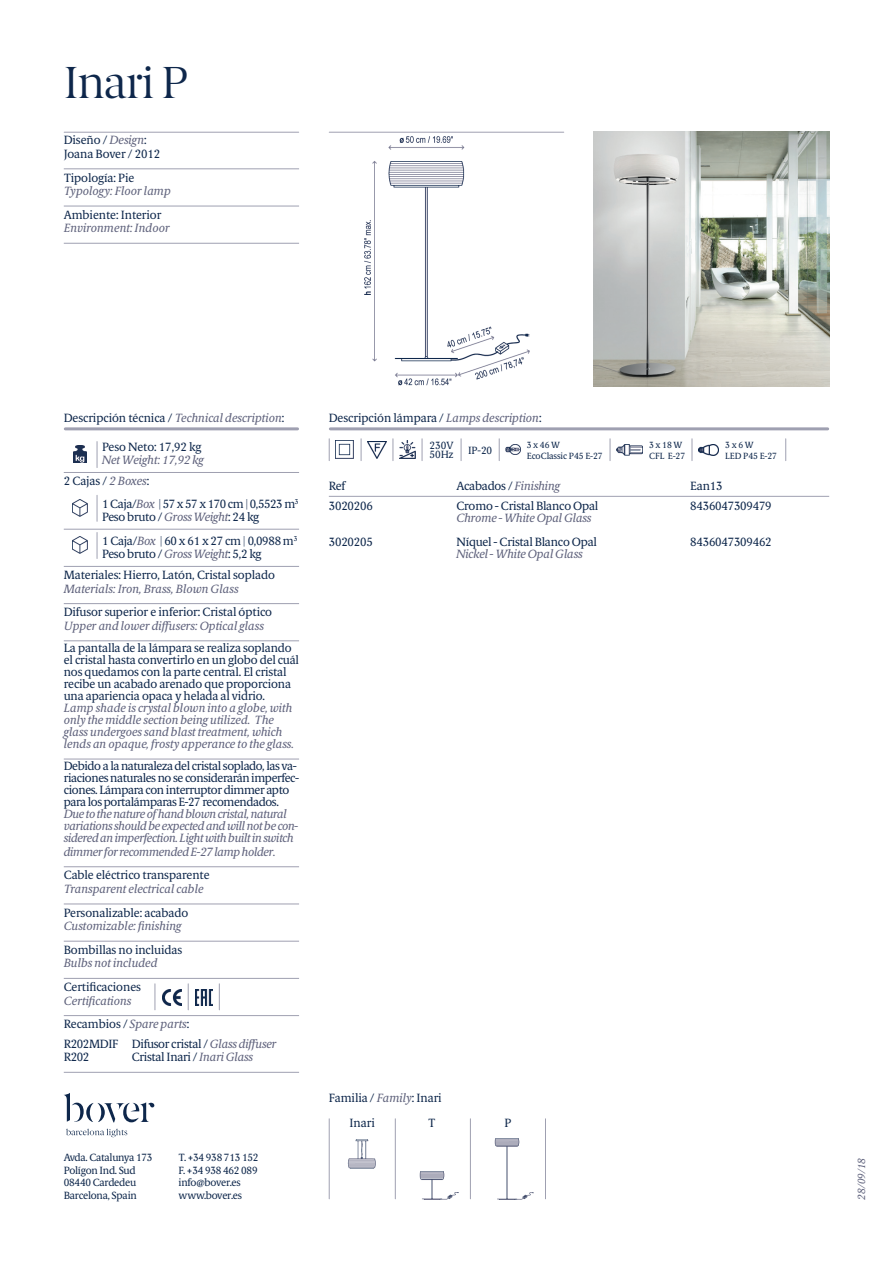
<style>
.page{position:relative;width:893px;height:1263px;background:#fff}
.page>*{position:absolute;margin:0;border:0;box-sizing:border-box;transform-origin:0 0}
.t1{font:45px "Berlingske Serif";letter-spacing:-.025em;color:#0e274b}
.t2{font:12px/12px "Berlingske Serif Tx";letter-spacing:-.015em;color:#0e274b}
.t3{font:italic 12px/12px "Berlingske Serif Tx";letter-spacing:-.02em;color:#5f627c}
.t4{font:12px/12px "Berlingske Serif Tx";letter-spacing:-.035em;color:#0e274b}
.t5{font:10.5px/12.8px "Berlingske Serif Tx";letter-spacing:-.025em;color:#0e274b}
.t6{font:italic 10.5px "Berlingske Serif Tx";color:#5f627c}
.t7{font:9px/10.8px "Berlingske Serif Tx";letter-spacing:-.01em;color:#0e274b}
.s1{font-style:italic;color:#5f627c}
.s2{font-style:normal;color:#0e274b}
</style>
<div class="page">
<hr style="left:64px;top:168px;width:235px;height:1px;background:#9fa0b1">
<hr style="left:64px;top:206px;width:235px;height:1px;background:#9fa0b1">
<hr style="left:64px;top:243px;width:235px;height:1px;background:#9fa0b1">
<hr style="left:64px;top:132px;width:235px;height:1px;background:#9fa0b1">
<hr style="left:329px;top:132px;width:235px;height:1px;background:#9fa0b1">
<img style="left:364px;top:136px;width:165px;height:250px">
<hr style="left:64px;top:472px;width:235px;height:1px;background:#9fa0b1">
<hr style="left:64px;top:529px;width:235px;height:1px;background:#9fa0b1">
<hr style="left:64px;top:566px;width:235px;height:1px;background:#9fa0b1">
<hr style="left:64px;top:603px;width:235px;height:1px;background:#9fa0b1">
<hr style="left:64px;top:640px;width:235px;height:1px;background:#9fa0b1">
<hr style="left:64px;top:759px;width:235px;height:1px;background:#9fa0b1">
<hr style="left:64px;top:866px;width:235px;height:1px;background:#9fa0b1">
<hr style="left:64px;top:903px;width:235px;height:1px;background:#9fa0b1">
<hr style="left:64px;top:941px;width:235px;height:1px;background:#9fa0b1">
<hr style="left:64px;top:978px;width:235px;height:1px;background:#9fa0b1">
<hr style="left:64px;top:1015px;width:235px;height:1px;background:#9fa0b1">
<hr style="left:64px;top:1072px;width:235px;height:1px;background:#9fa0b1">
<img style="left:74px;top:446px;width:13px;height:17px">
<svg style="left:97px;top:442px;width:1px;height:26px"></svg>
<img style="left:73px;top:499px;width:15px;height:17px">
<svg style="left:97px;top:495px;width:1px;height:26px"></svg>
<img style="left:73px;top:537px;width:15px;height:17px">
<svg style="left:97px;top:532px;width:1px;height:26px"></svg>
<svg style="left:155px;top:984px;width:1px;height:26px"></svg>
<img style="left:162px;top:989px;width:19px;height:17px">
<svg style="left:188px;top:984px;width:1px;height:26px"></svg>
<img style="left:195px;top:989px;width:17px;height:17px">
<svg style="left:219px;top:984px;width:1px;height:26px"></svg>
<hr style="left:65px;top:427px;width:233px;height:3px;background:#9fa0b1">
<hr style="left:330px;top:427px;width:498px;height:3px;background:#9fa0b1">
<svg style="left:499px;top:439px;width:1px;height:22px"></svg>
<svg style="left:461px;top:439px;width:1px;height:22px"></svg>
<svg style="left:393px;top:439px;width:1px;height:22px"></svg>
<svg style="left:422px;top:439px;width:1px;height:22px"></svg>
<svg style="left:329px;top:439px;width:1px;height:22px"></svg>
<svg style="left:361px;top:439px;width:1px;height:22px"></svg>
<img style="left:368px;top:441px;width:18px;height:17px">
<img style="left:400px;top:440px;width:15px;height:19px">
<img style="left:336px;top:440px;width:18px;height:18px">
<svg style="left:692px;top:439px;width:1px;height:22px"></svg>
<svg style="left:785px;top:439px;width:1px;height:22px"></svg>
<img style="left:617px;top:444px;width:26px;height:11px">
<img style="left:699px;top:444px;width:20px;height:11px">
<img style="left:506px;top:444px;width:14px;height:11px">
<svg style="left:610px;top:439px;width:1px;height:22px"></svg>
<hr style="left:329px;top:1119px;width:1px;height:80px;background:#9fa0b1">
<img style="left:347px;top:1140px;width:29px;height:28px">
<hr style="left:395px;top:1119px;width:1px;height:80px;background:#9fa0b1">
<img style="left:419px;top:1171px;width:39px;height:28px">
<img style="left:494px;top:1138px;width:39px;height:61px">
<hr style="left:470px;top:1119px;width:1px;height:80px;background:#9fa0b1">
<hr style="left:545px;top:1119px;width:1px;height:80px;background:#9fa0b1">
<img style="left:594px;top:132px;width:235px;height:255px">
<svg style="left:66px;top:1129px;width:61px;height:8px"></svg>
<svg style="left:64px;top:1093px;width:90px;height:29px"></svg>
<hr style="left:329px;top:496px;width:500px;height:1px;background:#9fa0b1">
<h1 class="t1" style="left:64px;top:53px;width:126px">Inari P</h1>
<p class="t2" style="left:64px;top:133px;width:98px;line-height:13.5px">Diseño / <span class="s1">Design</span>:<br>Joana Bover / 2012</p>
<p class="t2" style="left:64px;top:171px;width:72px">Tipología: Pie</p>
<p class="t3" style="left:64px;top:185px;width:109px">Typology: Floor lamp</p>
<p class="t2" style="left:64px;top:209px;width:99px">Ambiente: Interior</p>
<p class="t3" style="left:64px;top:222px;width:108px">Environment: Indoor</p>
<p class="t2" style="left:64px;top:411px;width:222px">Descripción técnica / <span class="s1">Technical description</span>:</p>
<p class="t2" style="left:329px;top:411px;width:214px">Descripción lámpara / <span class="s1">Lamps description</span>:</p>
<p class="t5" style="left:429px;top:441px;width:26px;line-height:9px">230V<br>50Hz</p>
<p class="t5" style="left:468px;top:444px;width:26px">IP-20</p>
<p class="t7" style="left:649px;top:439px;width:38px">3 x 18 W<br>CFL E-27</p>
<p class="t7" style="left:725px;top:439px;width:53px">3 x 6 W<br>LED P45 E-27</p>
<p class="t7" style="left:527px;top:439px;width:77px">3 x 46 W<br>EcoClassic P45 E-27</p>
<p class="t2" style="left:102px;top:441px;width:101px">Peso Neto: 17,92 kg</p>
<p class="t3" style="left:64px;top:450px;width:142px;line-height:20.7px;text-indent:38px">Net Weight: 17,92 kg<br><span class="s2">2 Cajas /</span> 2 Boxes<span class="s2">:</span></p>
<p class="t4" style="left:102px;top:497px;width:198px;line-height:13.5px">1 Caja/<span class="s1">Box</span> | 57 x 57 x 170 cm | 0,5523 m<sup>3<br></sup>Peso bruto / <span class="s1">Gross Weight</span>: 24 kg</p>
<p class="t2" style="left:102px;top:534px;width:197px;line-height:13.5px">1 Caja/<span class="s1">Box</span> | 60 x 61 x 27 cm | 0,0988 m<sup>3<br></sup>Peso bruto / <span class="s1">Gross Weight</span>: 5,2 kg</p>
<p class="t2" style="left:64px;top:569px;width:213px">Materiales: Hierro, Latón, Cristal soplado</p>
<p class="t3" style="left:64px;top:582px;width:176px">Materials: Iron, Brass, Blown Glass</p>
<p class="t2" style="left:64px;top:606px;width:210px">Difusor superior e inferior: Cristal óptico</p>
<p class="t3" style="left:64px;top:620px;width:202px">Upper and lower diffusers: Optical glass</p>
<p class="t2" style="left:64px;top:642px;width:237px">La pantalla de la lámpara se realiza soplando el cristal hasta convertirlo en un globo del cuál nos quedamos con la parte central. El cristal recibe un acabado arenado que proporciona una apariencia opaca y helada al vidrio.</p>
<p class="t3" style="left:64px;top:702px;width:232px">Lamp shade is crystal blown into a globe, with only the middle section being utilized. The glass undergoes sand blast treatment, which lends an opaque, frosty apperance to the glass.</p>
<p class="t4" style="left:64px;top:760px;width:237px">Debido a la naturaleza del cristal soplado, las va&shy;riaciones naturales no se considerarán imperfec&shy;ciones. Lámpara con interruptor dimmer apto para los portalámparas E-27 recomendados.</p>
<p class="t3" style="left:64px;top:808px;width:236px">Due to the nature of hand blown cristal, natural variations should be expected and will not be con&shy;sidered an imperfection. Light with built in switch</p>
<p class="t3" style="left:64px;top:845px;width:214px">dimmer for recommended E-27 lamp holder.</p>
<p class="t2" style="left:64px;top:869px;width:147px">Cable eléctrico transparente</p>
<p class="t3" style="left:64px;top:883px;width:141px">Transparent electrical cable</p>
<p class="t2" style="left:64px;top:906px;width:126px">Personalizable: acabado</p>
<p class="t3" style="left:64px;top:920px;width:119px">Customizable: finishing</p>
<p class="t2" style="left:64px;top:944px;width:120px">Bombillas no incluidas</p>
<p class="t3" style="left:64px;top:957px;width:95px">Bulbs not included</p>
<p class="t2" style="left:64px;top:981px;width:79px">Certificaciones</p>
<p class="t3" style="left:64px;top:988px;width:127px;line-height:23.7px">Certifications<br><span class="s2">Recambios /</span> Spare parts<span class="s2">:</span></p>
<p class="t2" style="left:64px;top:1037px;width:214px;line-height:13.5px">R202MDIF Difusor cristal / <span class="s1">Glass diffuser<br></span>R202</p>
<p class="t2" style="left:329px;top:479px;width:18px">Ref</p>
<p class="t2" style="left:456px;top:479px;width:105px">Acabados / <span class="s1">Finishing</span></p>
<p class="t2" style="left:690px;top:479px;width:34px">Ean13</p>
<p class="t2" style="left:329px;top:500px;width:46px">3020206</p>
<p class="t2" style="left:456px;top:500px;width:143px">Cromo - Cristal Blanco Opal</p>
<p class="t2" style="left:690px;top:500px;width:83px">8436047309479</p>
<p class="t3" style="left:456px;top:512px;width:137px">Chrome - White Opal Glass</p>
<p class="t2" style="left:329px;top:536px;width:46px">3020205</p>
<p class="t2" style="left:456px;top:536px;width:142px">Níquel - Cristal Blanco Opal</p>
<p class="t2" style="left:690px;top:536px;width:83px">8436047309462</p>
<p class="t3" style="left:456px;top:548px;width:128px">Nickel - White Opal Glass</p>
<p class="t2" style="left:132px;top:1051px;width:123px">Cristal Inari / <span class="s1">Inari Glass</span></p>
<p class="t2" style="left:350px;top:1085px;width:94px;line-height:25.5px;text-indent:-21px">Familia / <span class="s1">Family</span>: Inari<br>Inari</p>
<p class="t2" style="left:428px;top:1117px;width:9px">T</p>
<p class="t2" style="left:504px;top:1117px;width:9px">P</p>
<p class="t5" style="left:64px;top:1151px;width:90px">Avda. Catalunya 173<br>Polígon Ind. Sud<br>08440 Cardedeu<br>Barcelona, Spain</p>
<p class="t5" style="left:179px;top:1151px;width:81px">T. +34 938 713 152<br>F. +34 938 462 089 info@bover.es www.bover.es</p>
<p class="t6" style="left:854px;top:1199px;width:43px;rotate:-90deg">28/09/18</p>
</div>
